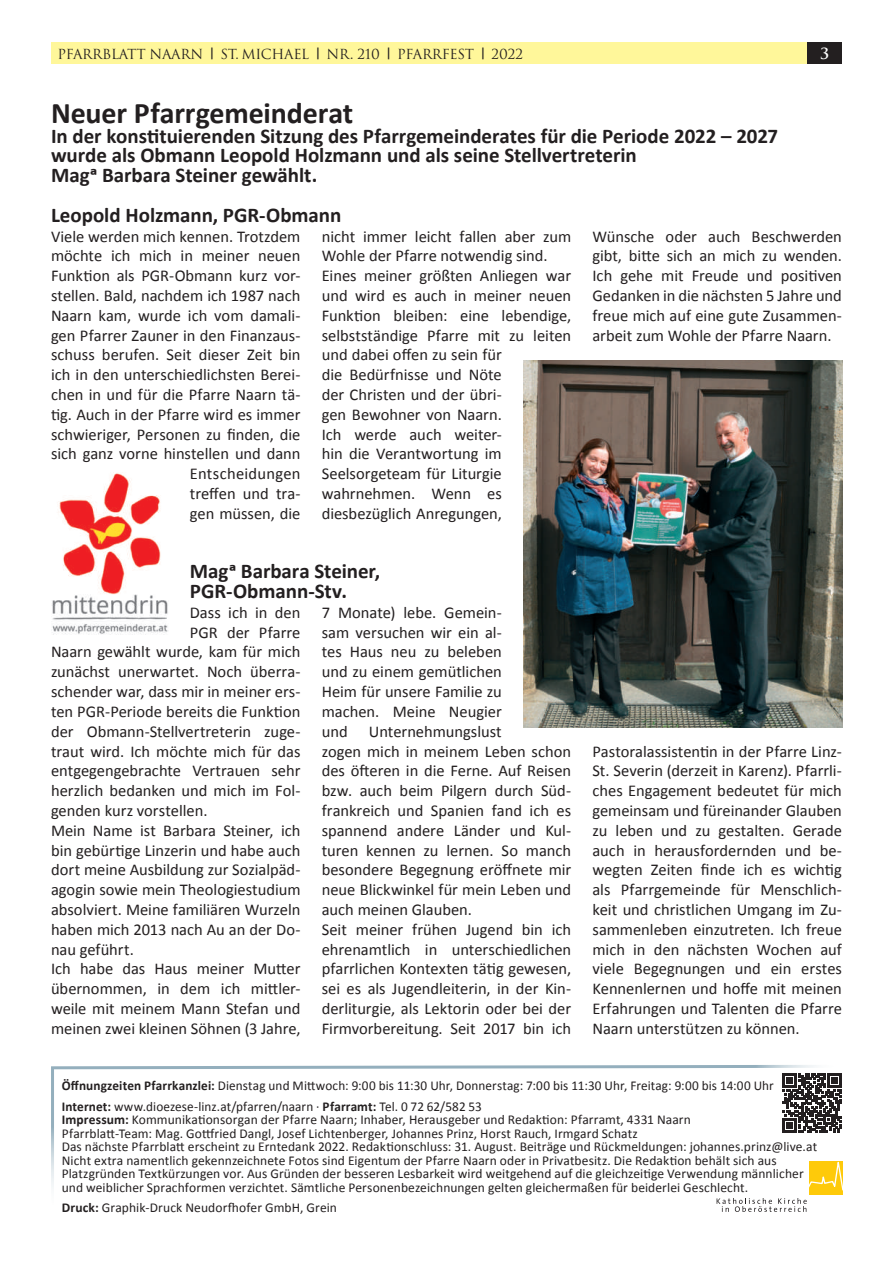
<style>
.page{position:relative;width:893px;height:1263px;background:#fff}
.page>*{position:absolute;margin:0;border:0;box-sizing:border-box;transform-origin:0 0}
.t1{font:700 30px "Calibri";letter-spacing:-.005em;color:#231f20}
.t2{font:700 21px/19.8px "Calibri";letter-spacing:-.005em;color:#231f20}
.t3{font:16.5px/19.8px "Calibri";letter-spacing:-.005em;color:#231f20;text-align:justify}
.t4{font:700 15px "Trajan";color:#fff}
.t5{font:13.5px/13.5px "Calibri";letter-spacing:.005em;color:#231f20}
.t6{font:13.5px "Trajan";letter-spacing:-.02em;color:#231f20}
.s1{font-family:"Calibri";font-weight:300}
.s2{font-weight:700}
</style>
<div class="page">
<div style="left:51px;top:43px;width:757px;height:21px;background:#fff79a"></div>
<div style="left:808px;top:43px;width:34px;height:21px;background:#231f20"></div>
<img style="left:52px;top:473px;width:116px;height:161px">
<img style="left:523px;top:360px;width:319px;height:367px">
<svg style="left:51px;top:1065px;width:791px;height:139px"></svg>
<div style="left:809px;top:1161px;width:33px;height:33px;background:#feca0a"></div>
<svg style="left:809px;top:1161px;width:33px;height:27px"></svg>
<svg style="left:717px;top:1198px;width:90px;height:14px"></svg>
<div style="left:775px;top:1065px;width:74px;height:75px;background:#fff"></div>
<svg style="left:783px;top:1073px;width:59px;height:59px"></svg>
<p class="t6" style="left:57px;top:45px;width:467px">PFARRBLATT NAARN <span class="s1">|</span> ST. MICHAEL <span class="s1">|</span> NR. 210 <span class="s1">|</span> PFARRFEST <span class="s1">|</span> 2022</p>
<p class="t4" style="left:821px;top:44px;width:10px">3</p>
<h1 class="t1" style="left:51px;top:94px;width:304px">Neuer Pfarrgemeinderat</h1>
<p class="t2" style="left:51px;top:126px;width:729px">In der konstituierenden Sitzung des Pfarrgemeinderates für die Periode 2022 – 2027 wurde als Obmann Leopold Holzmann und als seine Stellvertreterin<br>Maga Barbara Steiner gewählt.</p>
<p class="t2" style="left:51px;top:205px;width:292px">Leopold Holzmann, PGR-Obmann</p>
<p class="t3" style="left:51px;top:226px;width:251px;text-align:right">Viele werden mich kennen. Trotzdem möchte ich mich in meiner neuen<br>Funktion als PGR-Obmann kurz vor&shy;stellen. Bald, nachdem ich 1987 nach<br>Naarn kam, wurde ich vom damali&shy;gen Pfarrer Zauner in den Finanzaus&shy;schuss berufen. Seit dieser Zeit bin ich in den unterschiedlichsten Berei&shy;chen in und für die Pfarre Naarn tä&shy;tig. Auch in der Pfarre wird es immer schwieriger, Personen zu finden, die sich ganz vorne hinstellen und dann<br>Entscheidungen<br>treffen und tra-<br>gen müssen, die</p>
<p class="t3" style="left:322px;top:226px;width:251px;text-align:left">nicht immer leicht fallen aber zum<br>Wohle der Pfarre notwendig sind.<br>Eines meiner größten Anliegen war und wird es auch in meiner neuen<br>Funktion bleiben: eine lebendige, selbstständige Pfarre mit zu leiten und dabei offen zu sein für<br>die Bedürfnisse und Nöte<br>der Christen und der übri-<br>gen Bewohner von Naarn.<br>Ich werde auch weiter-<br>hin die Verantwortung im<br>Seelsorgeteam für Liturgie wahrnehmen. Wenn es diesbezüglich Anregungen,</p>
<p class="t3" style="left:592px;top:226px;width:251px">Wünsche oder auch Beschwerden gibt, bitte sich an mich zu wenden.<br>Ich gehe mit Freude und positiven Gedanken in die nächsten 5 Jahre und freue mich auf eine gute Zusammen&shy;arbeit zum Wohle der Pfarre Naarn.</p>
<p class="t2" style="left:190px;top:561px;width:192px">Maga Barbara Steiner,<br>PGR-Obmann-Stv.</p>
<p class="t3" style="left:190px;top:602px;width:112px">Dass ich in den</p>
<p class="t3" style="left:190px;top:622px;width:112px">PGR der Pfarre</p>
<p class="t3" style="left:51px;top:642px;width:251px">Naarn gewählt wurde, kam für mich</p>
<p class="t3" style="left:51px;top:662px;width:251px">zunächst unerwartet. Noch überra-</p>
<p class="t3" style="left:51px;top:682px;width:251px">schender war, dass mir in meiner ers-</p>
<p class="t3" style="left:51px;top:701px;width:251px">ten PGR-Periode bereits die Funktion</p>
<p class="t3" style="left:51px;top:721px;width:251px">der Obmann-Stellvertreterin zuge-</p>
<p class="t3" style="left:51px;top:741px;width:251px">traut wird. Ich möchte mich für das</p>
<p class="t3" style="left:51px;top:761px;width:251px">entgegengebrachte Vertrauen sehr</p>
<p class="t3" style="left:51px;top:781px;width:251px">herzlich bedanken und mich im Fol-</p>
<p class="t3" style="left:51px;top:800px;width:158px">genden kurz vorstellen.</p>
<p class="t3" style="left:51px;top:820px;width:251px">Mein Name ist Barbara Steiner, ich</p>
<p class="t3" style="left:51px;top:840px;width:251px">bin gebürtige Linzerin und habe auch</p>
<p class="t3" style="left:51px;top:860px;width:251px">dort meine Ausbildung zur Sozialpäd-</p>
<p class="t3" style="left:51px;top:880px;width:251px">agogin sowie mein Theologiestudium</p>
<p class="t3" style="left:51px;top:899px;width:251px">absolviert. Meine familiären Wurzeln</p>
<p class="t3" style="left:51px;top:919px;width:251px">haben mich 2013 nach Au an der Do-</p>
<p class="t3" style="left:51px;top:939px;width:84px">nau geführt.</p>
<p class="t3" style="left:51px;top:959px;width:251px">Ich habe das Haus meiner Mutter</p>
<p class="t3" style="left:51px;top:979px;width:251px">übernommen, in dem ich mittler-</p>
<p class="t3" style="left:51px;top:998px;width:251px">weile mit meinem Mann Stefan und</p>
<p class="t3" style="left:51px;top:1018px;width:251px">meinen zwei kleinen Söhnen (3 Jahre,</p>
<p class="t3" style="left:322px;top:602px;width:182px">7 Monate) lebe. Gemein&shy;sam versuchen wir ein al&shy;tes Haus neu zu beleben und zu einem gemütlichen Heim für unsere Familie zu machen. Meine Neugier und</p>
<p class="t3" style="left:322px;top:721px;width:251px;text-align:left;text-indent:47px">Unternehmungslust<br>zogen mich in meinem Leben schon des öfteren in die Ferne. Auf Reisen bzw. auch beim Pilgern durch Süd&shy;frankreich und Spanien fand ich es spannend andere Länder und Kul&shy;turen kennen zu lernen. So manch besondere Begegnung eröffnete mir neue Blickwinkel für mein Leben und auch meinen Glauben.<br>Seit meiner frühen Jugend bin ich ehrenamtlich in unterschiedlichen pfarrlichen Kontexten tätig gewesen, sei es als Jugendleiterin, in der Kin&shy;derliturgie, als Lektorin oder bei der Firmvorbereitung. Seit 2017 bin ich</p>
<p class="t3" style="left:592px;top:741px;width:251px">Pastoralassistentin in der Pfarre Linz-St. Severin (derzeit in Karenz). Pfarrli&shy;ches Engagement bedeutet für mich gemeinsam und füreinander Glauben zu leben und zu gestalten. Gerade auch in herausfordernden und be&shy;wegten Zeiten finde ich es wichtig als Pfarrgemeinde für Menschlich&shy;keit und christlichen Umgang im Zu&shy;sammenleben einzutreten. Ich freue mich in den nächsten Wochen auf viele Begegnungen und ein erstes Kennenlernen und hoffe mit meinen Erfahrungen und Talenten die Pfarre Naarn unterstützen zu können.</p>
<p class="t5" style="left:62px;top:1076px;width:714px;line-height:20.2px"><span class="s2">Öffnungzeiten Pfarrkanzlei:</span> Dienstag und Mittwoch: 9:00 bis 11:30 Uhr, Donnerstag: 7:00 bis 11:30 Uhr, Freitag: 9:00 bis 14:00 Uhr<br><span class="s2">Internet:</span> www.dioezese-linz.at/pfarren/naarn · <span class="s2">Pfarramt:</span> Tel. 0 72 62/582 53</p>
<p class="t5" style="left:62px;top:1113px;width:757px"><span class="s2">Impressum:</span> Kommunikationsorgan der Pfarre Naarn; Inhaber, Herausgeber und Redaktion: Pfarramt, 4331 Naarn<br>Pfarrblatt-Team: Mag. Gottfried Dangl, Josef Lichtenberger, Johannes Prinz, Horst Rauch, Irmgard Schatz<br>Das nächste Pfarrblatt erscheint zu Erntedank 2022. Redaktionschluss: 31. August. Beiträge und Rückmeldungen: johannes.prinz@live.at Nicht extra namentlich gekennzeichnete Fotos sind Eigentum der Pfarre Naarn oder in Privatbesitz. Die Redaktion behält sich aus Platzgründen Textkürzungen vor. Aus Gründen der besseren Lesbarkeit wird weitgehend auf die gleichzeitige Verwendung männlicher und weiblicher Sprachformen verzichtet. Sämtliche Personenbezeichnungen gelten gleichermaßen für beiderlei Geschlecht.</p>
<p class="t5" style="left:62px;top:1201px;width:277px"><span class="s2">Druck:</span> Graphik-Druck Neudorfhofer GmbH, Grein</p>
</div>
